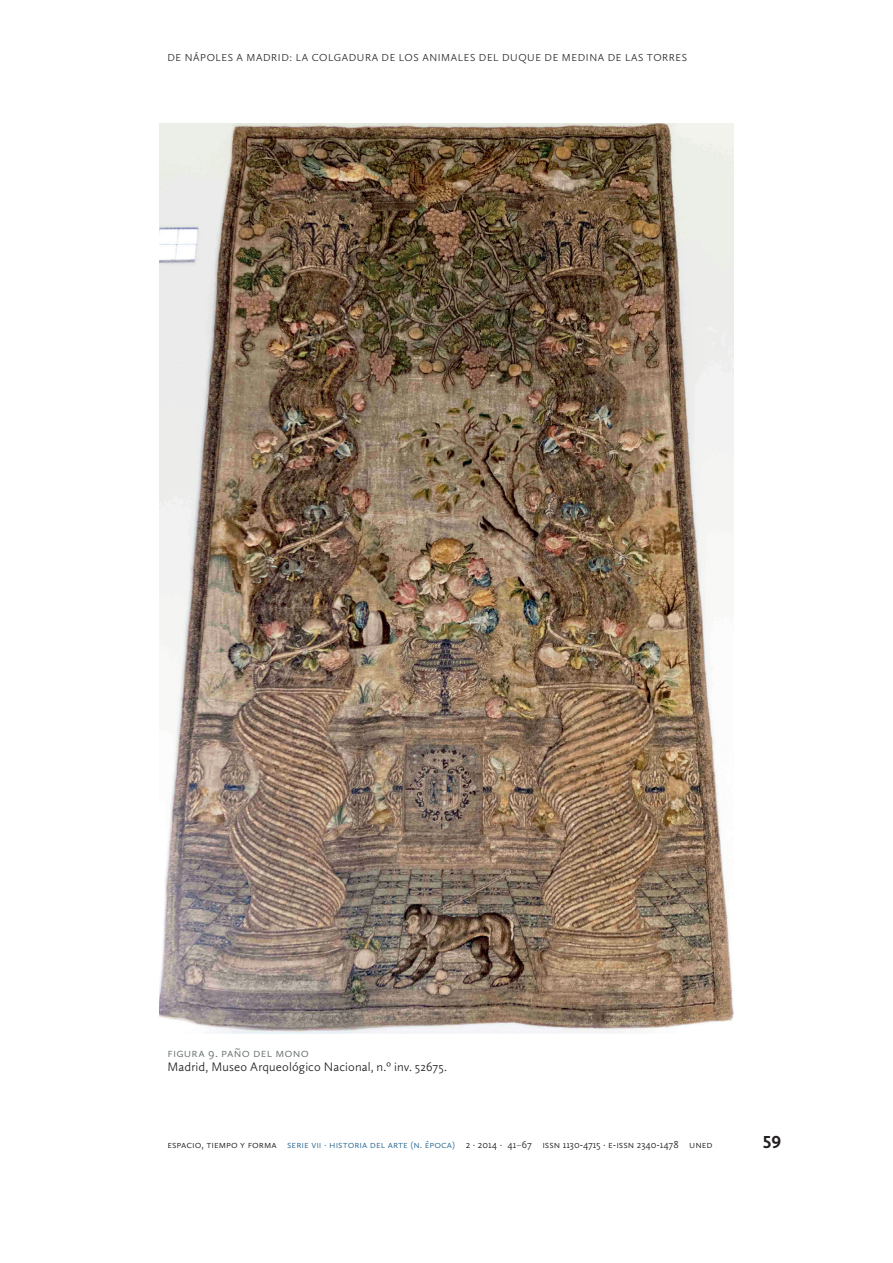
<style>
.page{position:relative;width:893px;height:1263px;background:#fff}
.page>*{position:absolute;margin:0;border:0;box-sizing:border-box;transform-origin:0 0}
.t1{font:700 18px "Calluna Sans";color:#231f20}
.t2{font:300 12.75px "Calluna Sans";letter-spacing:.01em;color:#231f20}
.t3{font:300 12.75px "Calluna Sans";letter-spacing:.015em;color:#67706e}
.t4{font:300 10.5px "Calluna Sans";color:#231f20}
.t5{font:300 10.5px "Calluna Sans";color:#286790}
.s1{color:#286790}
.s2{font-weight:400;color:#67706e}
</style>
<div class="page">
<img style="left:159px;top:123px;width:575px;height:910px">
<p class="t4" style="left:167px;top:52px;width:40px">De Nápoles</p>
<p class="t4" style="left:237px;top:52px;width:27px">a Madrid</p>
<p class="t4" style="left:290px;top:52px;width:31px">: la colgadura</p>
<p class="t4" style="left:382px;top:52px;width:25px">de los</p>
<p class="t4" style="left:422px;top:52px;width:8px">animales</p>
<p class="t4" style="left:479px;top:52px;width:8px">del</p>
<p class="t4" style="left:502px;top:52px;width:77px">duque de Medina</p>
<p class="t4" style="left:608px;top:52px;width:24px">de las</p>
<p class="t4" style="left:647px;top:52px;width:15px">Torres</p>
<p class="t3" style="left:167px;top:1045px;width:24px">Figura</p>
<p class="t3" style="left:208px;top:1045px;width:101px">9. Paño del mono</p>
<p class="t2" style="left:167px;top:1059px;width:281px">Madrid, Museo Arqueológico Nacional, n.º inv. 52675.</p>
<p class="t4" style="left:167px;top:1138px;width:130px">ESPACIO, TIEMPO Y FORMA <span class="s1">Serie</span></p>
<p class="t5" style="left:311px;top:1138px;width:30px">VII · historia</p>
<p class="t5" style="left:370px;top:1138px;width:24px">del arte</p>
<p class="t5" style="left:410px;top:1138px;width:26px">(n. época</p>
<p class="t4" style="left:452px;top:1138px;width:260px"><span class="s1">)</span> 2 · 2014 · 41<span class="s2">–</span>67 ISSN 1130-4715 · e-iss n 2340-1478 UN ED</p>
<h1 class="t1" style="left:763px;top:1131px;width:20px">59</h1>
</div>
